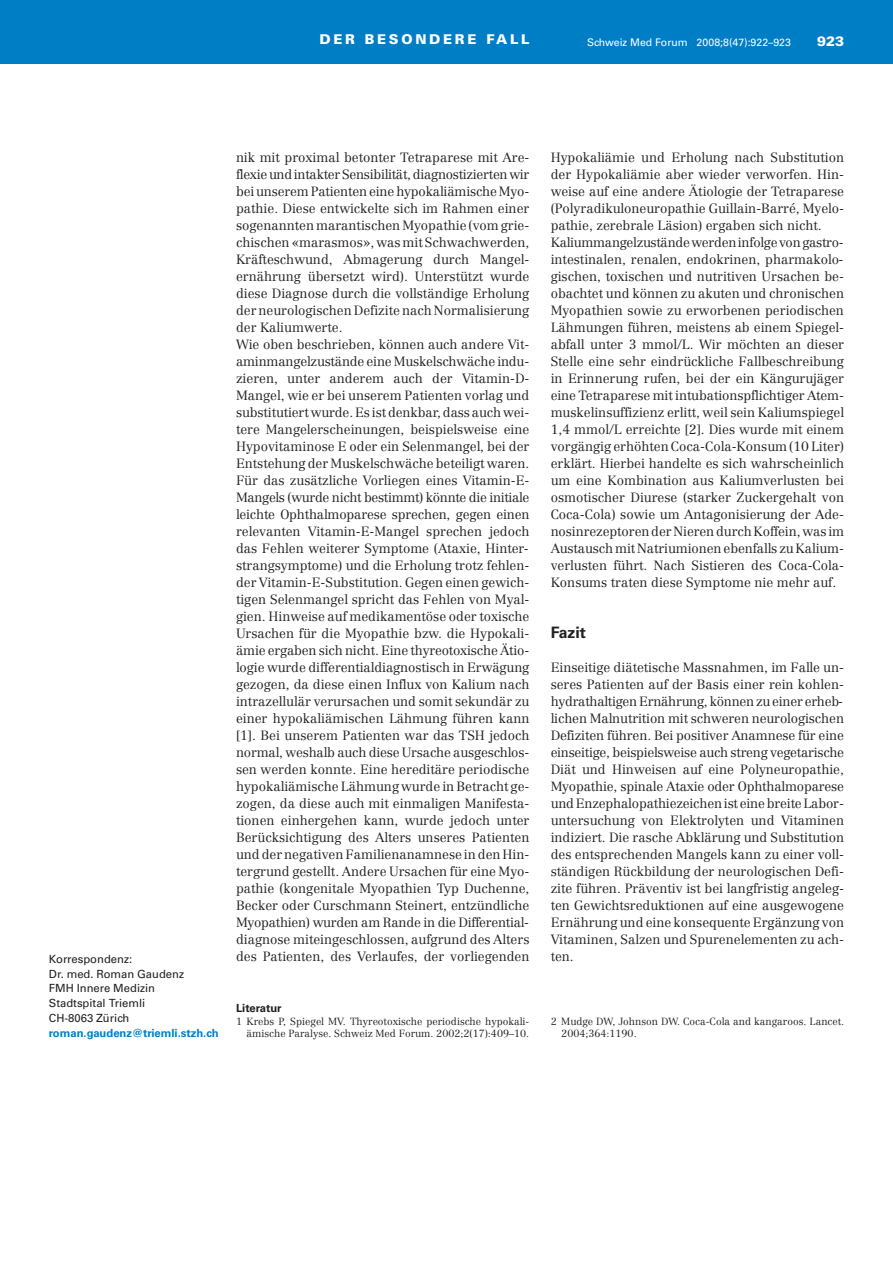
<style>
.page{position:relative;width:893px;height:1263px;background:#fff}
.page>*{position:absolute;margin:0;border:0;box-sizing:border-box;transform-origin:0 0}
.t1{font:700 15.75px "Univers LT Std";color:#231f20}
.t2{font:900 13.5px "Univers LT Std";letter-spacing:.2em;color:#fff}
.t3{font:300 13.2px/17px "Centennial";color:#231f20}
.t4{font:11.25px/14.9px "Univers LT Std";color:#231f20}
.t5{font:700 11.25px "Univers LT Std";color:#007ec5}
.t6{font:700 11.25px "Univers LT Std";color:#231f20}
.t7{font:10.5px "Univers LT Std";color:#fff}
.t8{font:300 10.2px/12.8px "Centennial";color:#231f20;text-align:right}
</style>
<div class="page">
<div style="left:0;top:0;width:893px;height:64px;background:#007ec5"></div>
<p class="t2" style="left:319px;top:31px;width:211px">DER BESONDERE FALL</p>
<p class="t7" style="left:587px;top:38px;width:205px">Schweiz Med Forum 2008;8(47):922–923</p>
<p class="t2" style="left:817px;top:33px;width:29px">923</p>
<p class="t4" style="left:49px;top:952px;width:137px">Korrespondenz:<br>Dr. med. Roman Gaudenz<br>FMH Innere Medizin<br>Stadtspital Triemli<br>CH-8063 Zürich</p>
<p class="t5" style="left:49px;top:1029px;width:171px">roman.gaudenz@triemli.stzh.ch</p>
<p class="t3" style="left:236px;top:150px;width:295px">nik mit proximal betonter Tetraparese mit Are&shy;flexie und intakter Sensibilität, diagnostizierten wir bei unserem Patienten eine hypokaliämische Myo&shy;pathie. Diese entwickelte sich im Rahmen einer sogenannten marantischen Myopathie (vom grie&shy;chischen «marasmos», was mit Schwachwerden, Kräfteschwund, Abmagerung durch Mangel - ernä h rung übersetzt wird). Unterstützt wurde diese Diagnose durch die vollständige Erholung der neu rologischen Defizite nach Normalisierung der Kaliumwerte.<br>Wie oben beschrieben, können auch andere Vit&shy;amin mangelzustände eine Muskelschwäche indu - zieren, unter anderem auch der Vitamin-D-Man gel, wie er bei unserem Patienten vorlag und substitutiert wurde. Es ist denkbar, dass auch wei&shy;tere Mangelerscheinungen, beispielsweise eine Hypovitaminose E oder ein Selenmangel, bei der Entstehung der Muskelschwäche beteiligt waren.<br>Für das zusätzliche Vorliegen eines Vitamin-E-Mangels (wurde nicht bestimmt) könnte die initia le leichte Ophthalmoparese sprechen, gegen einen relevanten Vitamin-E-Mangel sprechen jedoch das Fehlen weiterer Symptome (Ataxie, Hinter&shy;strangsymptome) und die Erholung trotz fehlen&shy;der Vitamin-E-Substitution. Gegen einen gewich - tigen Selenmangel spricht das Fehlen von Myal&shy;gien. Hinweise auf medikamentöse oder toxische Ursachen für die Myopathie bzw. die Hypokali - ämie ergaben sich nicht. Eine thyreotoxische Ätio&shy;logie wurde differentialdiagnostisch in Erwägung gezogen, da diese einen Influx von Kalium nach intrazellulär verursachen und somit sekundär zu einer hypokaliämischen Lähmung führen kann [1]. Bei unserem Patienten war das TSH jedoch normal, weshalb auch diese Ursache ausgeschlos - sen werden konnte. Eine hereditäre periodische hypokaliämische Lähmung wurde in Betracht ge&shy;zogen, da diese auch mit einmaligen Manifesta&shy;tionen einhergehen kann, wurde jedoch unter Berücksichtigung des Alters unseres Patienten und der negativen Familienanamnese in den Hin&shy;tergrund gestellt. Andere Ursachen für eine Myo&shy;pathie (kongenitale Myopathien Typ Duchenne, Becker oder Curschmann Steinert, entzündliche Myopathien) wurden am Rande in die Differential - diagnose miteingeschlossen, aufgrund des Alters des Patienten, des Verlaufes, der vorliegenden</p>
<p class="t6" style="left:236px;top:1004px;width:47px">Literatur</p>
<p class="t8" style="left:236px;top:1015px;width:295px">1 Krebs P, Spiegel MV. Thyreotoxische periodische hypokali - ämische Paralyse. Schweiz Med Forum. 2002;2(17):409–10.</p>
<p class="t8" style="left:561px;top:1015px;width:284px;text-align:left;text-indent:-11px">2 Mudge DW, Johnson DW. Coca-Cola and kangaroos. Lancet.<br>2004;364:1190.</p>
<p class="t3" style="left:551px;top:150px;width:295px">Hypokaliämie und Erholung nach Substitution der Hypokaliämie aber wieder verworfen. Hin&shy;weise auf eine andere Ätiologie der Tetraparese (Polyradikuloneuropathie Guillain-Barré, Myelo&shy;pathie, zerebrale Läsion) ergaben sich nicht.<br>Kaliummangelzustände werden infolge von gastro - intestinalen, renalen, endokrinen, pharmakolo&shy;gischen, toxischen und nutritiven Ursachen be&shy;obachtet und können zu akuten und chronischen Myopathien sowie zu erworbenen periodischen Lähmungen führen, meistens ab einem Spiegel - abfall unter 3 mmol/L. Wir möchten an dieser Stelle eine sehr eindrückliche Fallbeschreibung in Erinnerung rufen, bei der ein Kängurujäger eine Tetraparese mit intubationspflichtiger Atem&shy;muskelinsuffizienz erlitt, weil sein Kaliumspiegel 1,4 mmol/L erreichte [2]. Dies wurde mit einem vorgängig erhöhten Coca-Cola-Konsum (10 Liter) erklärt. Hierbei handelte es sich wahrscheinlich um eine Kombination aus Kaliumverlusten bei os motischer Diurese (starker Zuckergehalt von Coca-Cola) sowie um Antagonisierung der Ade&shy;nosinrezeptoren der Nieren durch Koffein, was im Austausch mit Natriumionen ebenfalls zu Kalium - verlusten führt. Nach Sistieren des Coca-Cola-Konsums traten diese Symptome nie mehr auf.</p>
<p class="t1" style="left:551px;top:626px;width:37px">Fazit</p>
<p class="t3" style="left:551px;top:660px;width:295px;text-align:justify">Einseitige diätetische Massnahmen, im Falle un&shy;seres Patienten auf der Basis einer rein kohlen&shy;hydrathaltigen Ernährung, können zu einer erheb - lichen Malnutrition mit schweren neurologischen Defiziten führen. Bei positiver Anamnese für eine einseitige, beispielsweise auch streng vegetarische Diät und Hinweisen auf eine Polyneuropathie, Myopathie, spinale Ataxie oder Ophthalmoparese und Enzephalopathiezeichen ist eine breite Labor - untersuchung von Elektrolyten und Vitaminen indiziert. Die rasche Abklärung und Substitution des entsprechenden Mangels kann zu einer voll&shy;ständigen Rückbildung der neurologischen Defi&shy;zite führen. Präventiv ist bei langfristig angeleg&shy;ten Gewichtsreduktionen auf eine ausgewogene Ernährung und eine konsequente Ergänzung von Vitaminen, Salzen und Spurenelementen zu ach&shy;ten.</p>
</div>
